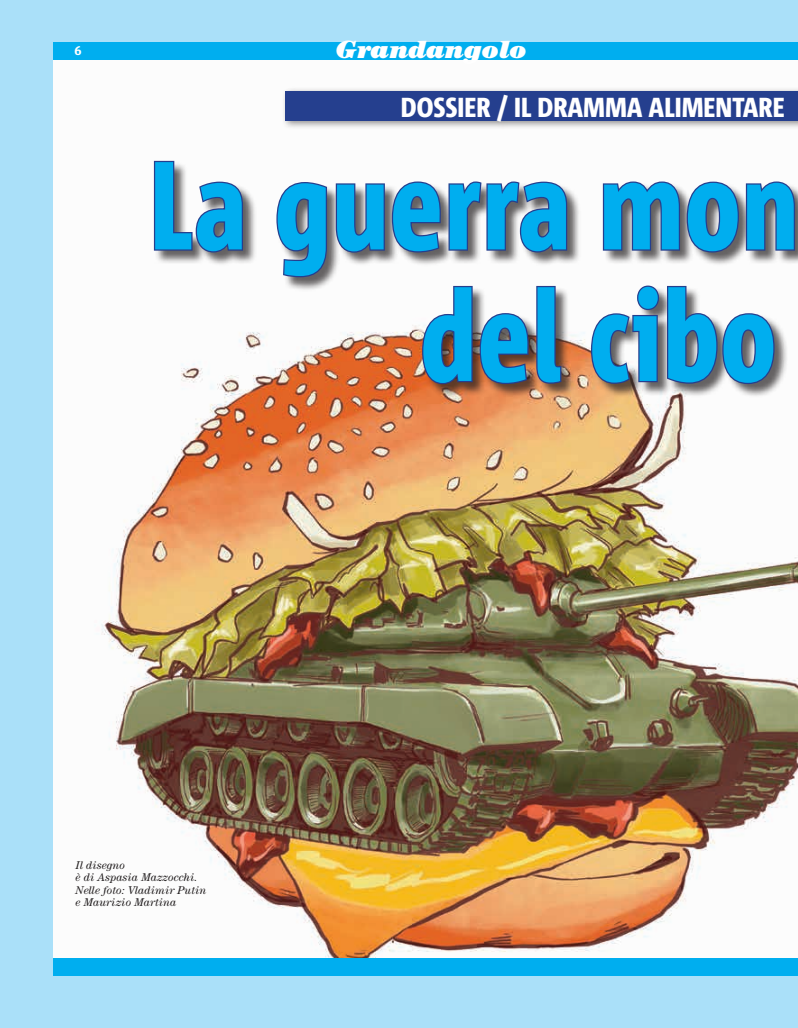
<style>
.page{position:relative;width:798px;height:1028px;background:#fff}
.page>*{position:absolute;margin:0;border:0;box-sizing:border-box;transform-origin:0 0}
.t1{font:800 125px/131.5px "Corpid Cd OT";letter-spacing:.02em;color:#00aeef;text-align:right;scale:.9 1}
.t2{font:800 27.5px "Corpid Cd OT";color:#fff}
.t3{font:italic 900 25px "Century";color:#fff}
.t4{font:700 12.5px "Unit Slab Pro";color:#fff}
.t5{font:italic 11.25px/12.5px "Century";color:#231f20}
</style>
<div class="page">
<div style="left:0;top:0;width:797px;height:1028px;background:#aae0f9"></div>
<img style="left:53px;top:60px;width:744px;height:898px">
<div style="left:53px;top:43px;width:744px;height:17px;background:#00aeef"></div>
<div style="left:154px;top:155px;width:643px;height:137px;background:#231f20;opacity:.7"></div>
<svg style="left:153px;top:160px;width:91px;height:94px"></svg>
<svg style="left:275px;top:180px;width:293px;height:98px"></svg>
<svg style="left:601px;top:180px;width:195px;height:74px"></svg>
<div style="left:423px;top:287px;width:365px;height:111px;background:#231f20;opacity:.7"></div>
<img style="left:420px;top:285px;width:109px;height:100px">
<svg style="left:535px;top:285px;width:27px;height:100px"></svg>
<svg style="left:589px;top:284px;width:186px;height:101px"></svg>
<div style="left:281px;top:87px;width:516px;height:43px;background:#231f20;opacity:.5"></div>
<div style="left:286px;top:91px;width:511px;height:29px;background:#253f8e"></div>
<div style="left:53px;top:958px;width:744px;height:17px;background:#00aeef"></div>
<p class="t4" style="left:74px;top:41px;width:9px">6</p>
<h3 class="t3" style="left:337px;top:34px;width:192px">Grandangolo</h3>
<h2 class="t2" style="left:401px;top:90px;width:385px">DOSSIER / IL DRAMMA ALIMENTARE</h2>
<h1 class="t1" style="left:150px;top:138px;width:721px">La guerra mon del cibo</h1>
<p class="t5" style="left:76px;top:858px;width:132px">Il disegno<br>è di Aspasia Mazzocchi.<br>Nelle foto: Vladimir Putin e Maurizio Martina</p>
</div>
